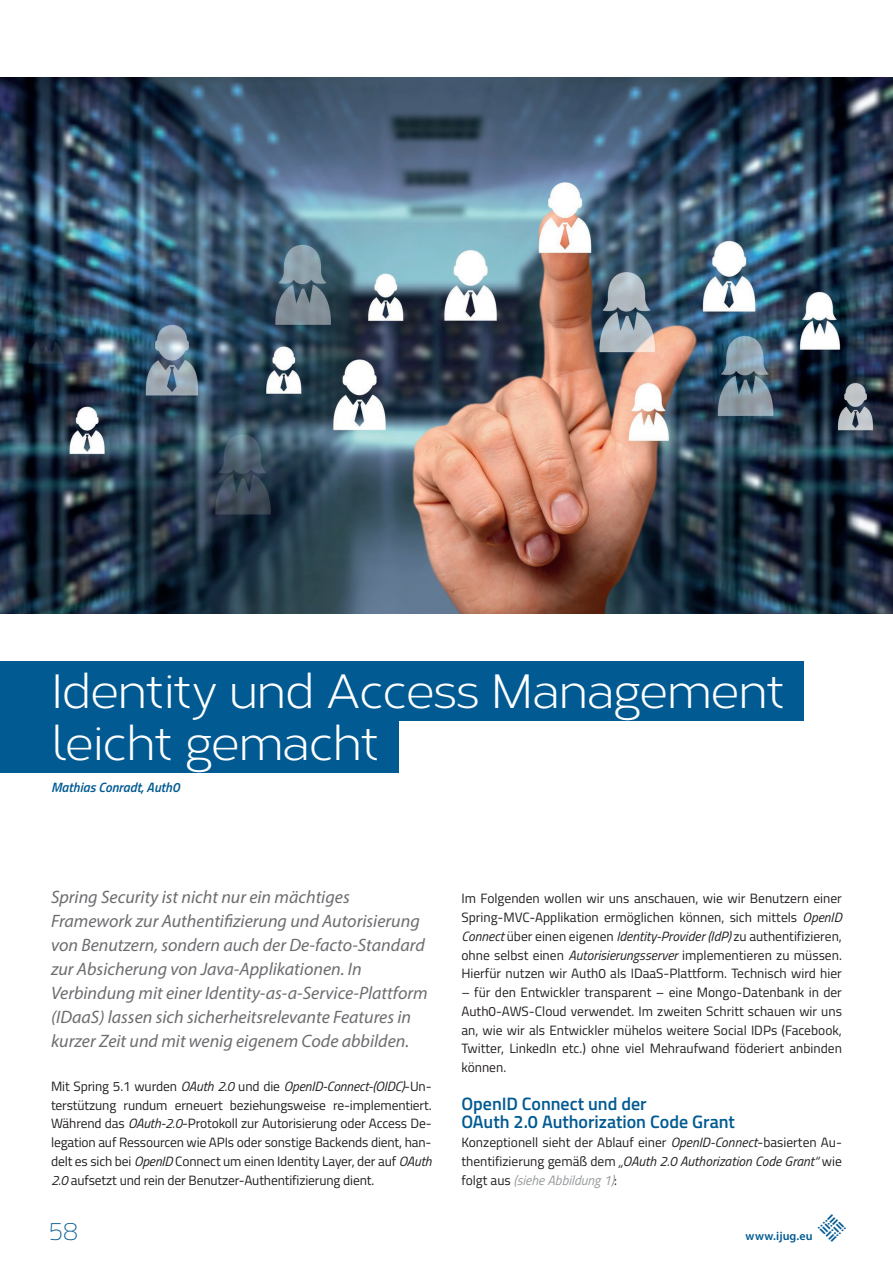
<style>
.page{position:relative;width:893px;height:1263px;background:#fff}
.page>*{position:absolute;margin:0;border:0;box-sizing:border-box;transform-origin:0 0}
.t1{font:48px/52.5px "Corbert";letter-spacing:-.03em;color:#fff}
.t2{font:100 25.5px "Titillium";color:#015a92}
.t3{font:italic 18px/24px "Myriad Pro";color:#6c6d70}
.t4{font:600 18px/18.8px "Titillium";color:#015a92}
.t5{font:13.5px/18.8px "Titillium";color:#231f20;text-align:justify}
.t6{font:italic 600 13.5px "Titillium";color:#015a92}
.t7{font:600 12px "Myriad Pro";letter-spacing:.01em;color:#015a92}
.s1{font-style:italic}
.s2{font-style:italic;color:#97999c}
</style>
<div class="page">
<div style="left:0;top:661px;width:804px;height:59px;background:#015a92"></div>
<div style="left:0;top:713px;width:399px;height:59px;background:#015a92"></div>
<img style="left:0;top:77px;width:893px;height:536px">
<p class="t1" style="left:51px;top:662px;width:736px">Identity und Access Management leicht gemacht</p>
<p class="t6" style="left:51px;top:777px;width:130px">Mathias Conradt, Auth0</p>
<p class="t3" style="left:51px;top:885px;width:378px">Spring Security ist nicht nur ein mächtiges Framework zur Authentifizierung und Autorisierung von Benutzern, sondern auch der De-facto-Standard zur Absicherung von Java-Applikationen. In Verbindung mit einer Identity-as-a-Service-Plattform (IDaaS) lassen sich sicherheitsrelevante Features in kurzer Zeit und mit wenig eigenem Code abbilden.</p>
<p class="t5" style="left:51px;top:1076px;width:382px">Mit Spring 5.1 wurden <span class="s1">OAuth 2.0</span> und die <span class="s1">OpenID-Connect-(OIDC)</span>-Un&shy;terstützung rundum erneuert beziehungsweise re-implementiert.<br>Während das <span class="s1">OAuth-2.0</span>-Protokoll zur Autorisierung oder Access De&shy;legation auf Ressourcen wie APIs oder sonstige Backends dient, han&shy;delt es sich bei <span class="s1">OpenID</span> Connect um einen Identity Layer, der auf <span class="s1">OAuth 2.0</span> aufsetzt und rein der Benutzer-Authentifizierung dient.</p>
<p class="t2" style="left:49px;top:1213px;width:30px">58</p>
<p class="t5" style="left:461px;top:889px;width:382px">Im Folgenden wollen wir uns anschauen, wie wir Benutzern einer Spring-MVC-Applikation ermöglichen können, sich mittels <span class="s1">OpenID Connect</span> über einen eigenen <span class="s1">Identity-Provider (IdP)</span> zu authentifizieren, ohne selbst einen <span class="s1">Autorisierungsserver</span> implementieren zu müssen.<br>Hierfür nutzen wir Auth0 als IDaaS-Plattform. Technisch wird hier</p>
<p class="t5" style="left:461px;top:982px;width:382px">– für den Entwickler transparent – eine Mongo-Datenbank in der Auth0-AWS-Cloud verwendet. Im zweiten Schritt schauen wir uns an, wie wir als Entwickler mühelos weitere Social IDPs (Facebook, Twitter, LinkedIn etc.) ohne viel Mehraufwand föderiert anbinden können.</p>
<p class="t4" style="left:461px;top:1093px;width:275px">OpenID Connect und der<br>OAuth 2.0 Authorization Code Grant</p>
<p class="t5" style="left:461px;top:1132px;width:382px">Konzeptionell sieht der Ablauf einer <span class="s1">OpenID-Connect</span>-basierten Au&shy;thentifizierung gemäß dem <span class="s1">„OAuth 2.0 Authorization Code Grant“</span> wie folgt aus <span class="s2">(siehe Abbildung 1)</span>:</p>
<p class="t7" style="left:746px;top:1228px;width:69px">www.ijug.eu</p>
</div>
